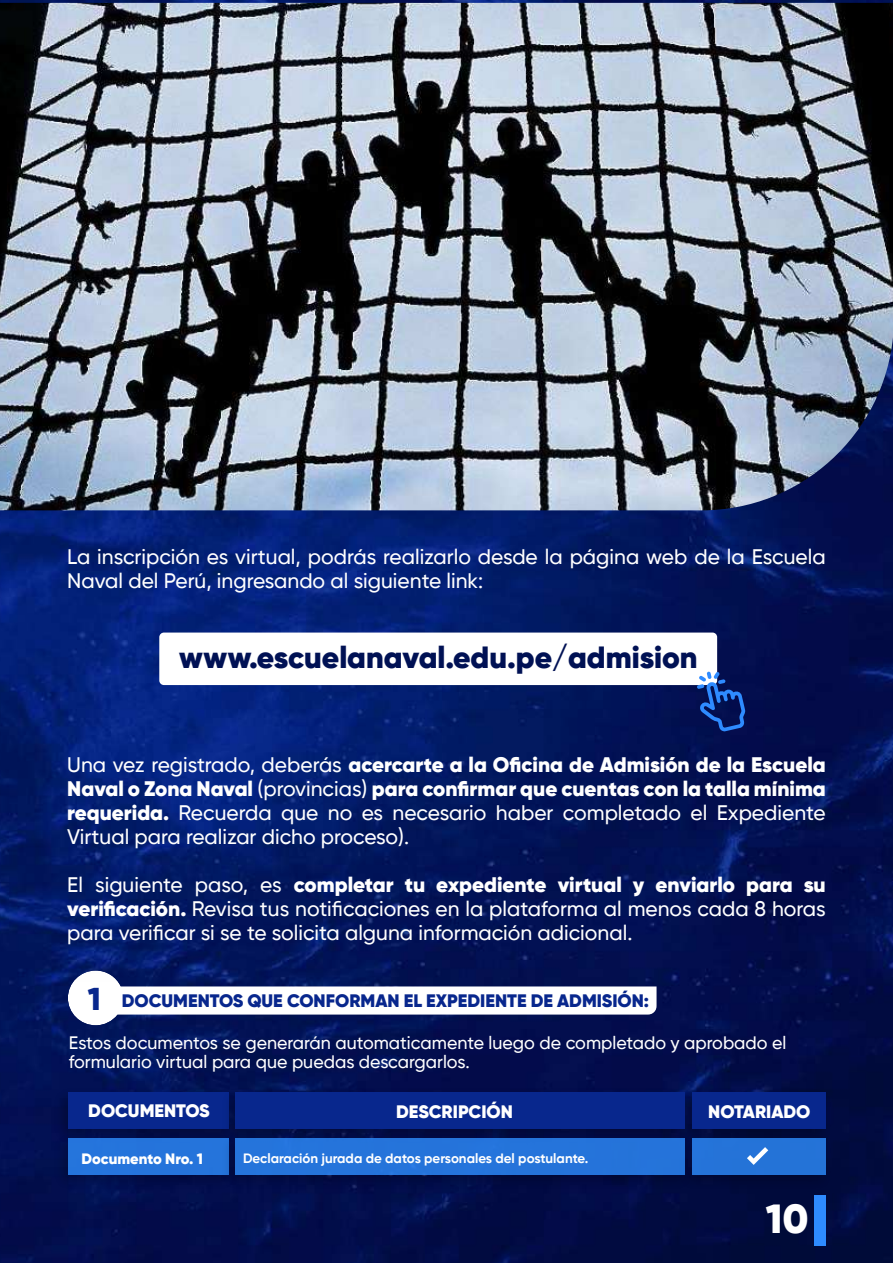
<style>
.page{position:relative;width:893px;height:1263px;background:#fff}
.page>*{position:absolute;margin:0;border:0;box-sizing:border-box;transform-origin:0 0}
.t1{font:900 40.5px "Gilroy";color:#fff}
.t2{font:900 30.6px "Gilroy";color:#001154}
.t3{font:500 21px/24px "Gilroy";color:#fff;text-align:justify}
.t4{font:500 18px/19.5px "Gilroy";color:#fff}
.t5{font:900 18px "Gilroy";color:#08278d}
.t6{font:900 18px "Gilroy";color:#fff}
.t7{font:900 15px "Gilroy";color:#fff}
.t8{font:700 13.5px "Gilroy";color:#fff}
.s1{font-weight:900}
.s2{font-size:31.5px}
</style>
<div class="page">
<img style="left:0;top:0;width:893px;height:1263px">
<img style="left:0;top:3px;width:893px;height:507px">
<div style="left:159px;top:632px;width:558px;height:53px;background:#fff;border-radius:5px"></div>
<svg style="left:697px;top:671px;width:48px;height:60px;background:#1f3f89"></svg>
<svg style="left:68px;top:970px;width:589px;height:55px"></svg>
<img style="left:51px;top:1084px;width:167px;height:46px">
<div style="left:68px;top:1093px;width:160px;height:36px;background:#08278d"></div>
<img style="left:693px;top:1084px;width:141px;height:46px">
<div style="left:692px;top:1093px;width:133px;height:36px;background:#08278d"></div>
<img style="left:218px;top:1084px;width:475px;height:46px">
<div style="left:236px;top:1093px;width:449px;height:36px;background:#08278d"></div>
<img style="left:51px;top:1130px;width:167px;height:62px">
<div style="left:68px;top:1139px;width:160px;height:36px;background:#2574db"></div>
<img style="left:693px;top:1130px;width:141px;height:62px">
<div style="left:692px;top:1139px;width:133px;height:36px;background:#2473d8"></div>
<img style="left:218px;top:1130px;width:475px;height:62px">
<div style="left:236px;top:1139px;width:449px;height:36px;background:#2574da"></div>
<svg style="left:747px;top:1147px;width:21px;height:18px"></svg>
<div style="left:814px;top:1195px;width:12px;height:50px;background:#2e8bff"></div>
<p class="t3" style="left:67px;top:545px;width:760px">La inscripción es virtual, podrás realizarlo desde la página web de la Escuela<br>Naval del Perú, ingresando al siguiente link:</p>
<h2 class="t2" style="left:179px;top:638px;width:520px">www.escuelanaval.edu.pe/admision</h2>
<p class="t3" style="left:67px;top:753px;width:760px">Una vez registrado, deberás <span class="s1">acercarte a la Oficina de Admisión de la Escuela Naval o Zona Naval</span> (provincias) <span class="s1">para confirmar que cuentas con la talla mínima requerida.</span> Recuerda que no es necesario haber completado el Expediente Virtual para realizar dicho proceso).</p>
<p class="t3" style="left:67px;top:873px;width:760px">El siguiente paso, es <span class="s1">completar tu expediente virtual y enviarlo para su verificación.</span> Revisa tus notificaciones en la plataforma al menos cada 8 horas para verificar si se te solicita alguna información adicional.</p>
<p class="t5" style="left:88px;top:990px;width:563px"><span class="s2">1</span> DOCUMENTOS QUE CONFORMAN EL EXPEDIENTE DE ADMISIÓN:</p>
<p class="t4" style="left:69px;top:1033px;width:719px">Estos documentos se generarán automaticamente luego de completado y aprobado el formulario virtual para que puedas descargarlos.</p>
<p class="t6" style="left:88px;top:1101px;width:123px">DOCUMENTOS</p>
<p class="t6" style="left:396px;top:1101px;width:118px">DESCRIPCIÓN</p>
<p class="t6" style="left:708px;top:1101px;width:104px">NOTARIADO</p>
<p class="t7" style="left:81px;top:1149px;width:123px">Documento Nro. 1</p>
<p class="t8" style="left:243px;top:1152px;width:347px">Declaración jurada de datos personales del postulante.</p>
<h1 class="t1" style="left:766px;top:1196px;width:44px">10</h1>
</div>
